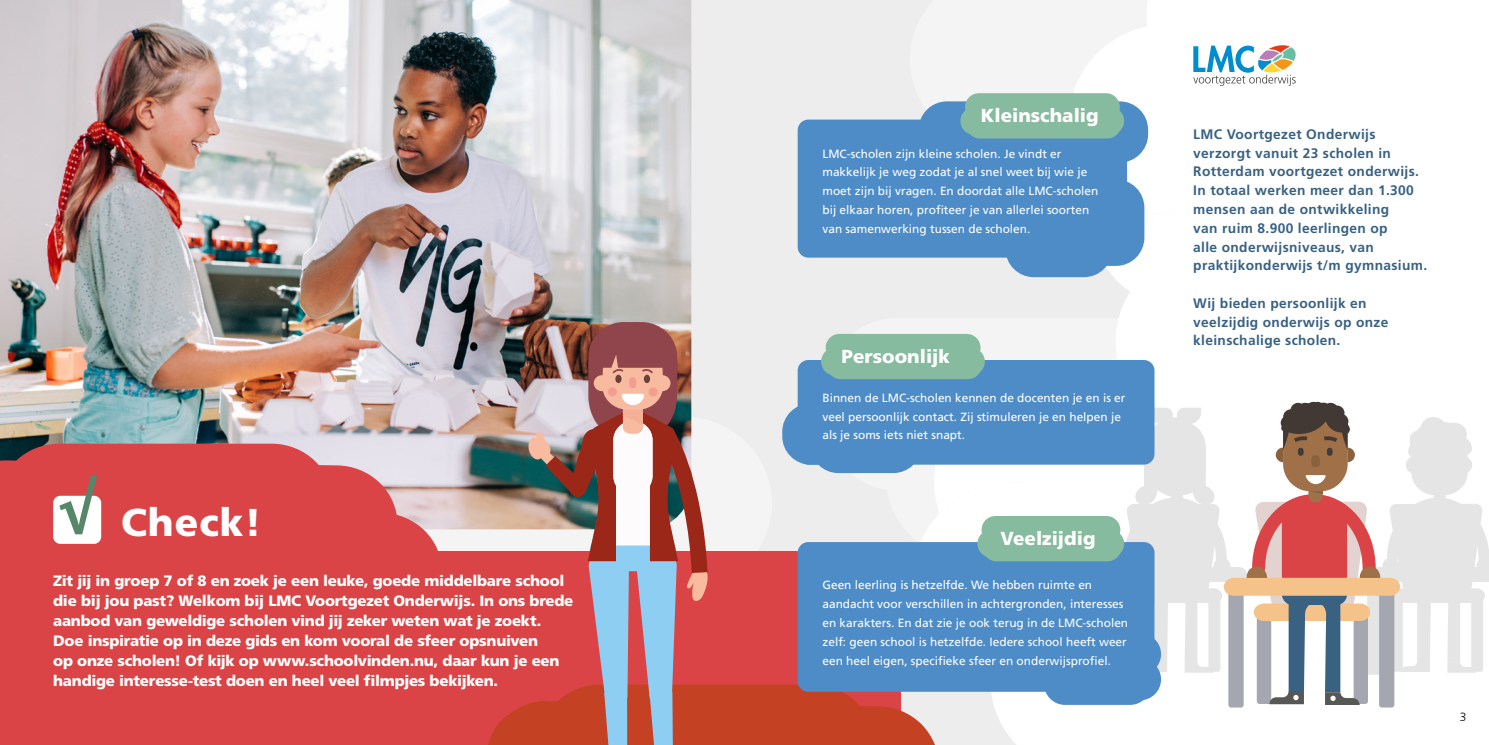
<style>
.page{position:relative;width:1489px;height:745px;background:#fff}
.page>*{position:absolute;margin:0;border:0;box-sizing:border-box;transform-origin:0 0}
.t1{font:900 60px "Frutiger LT Std";color:#578769}
.t2{font:900 38.75px "Frutiger LT Std";letter-spacing:.025em;color:#fff}
.t3{font:900 18.75px "Frutiger LT Std";color:#fff}
.t4{font:900 15px/20px "Frutiger LT Std";letter-spacing:-.015em;color:#fff}
.t5{font:700 13.75px/18.8px "Frutiger LT Std";letter-spacing:.025em;color:#396182}
.t6{font:11.88px/18.8px "Frutiger LT Std";color:#fff}
.t7{font:300 11.88px "Frutiger LT Std";color:#000}
</style>
<div class="page">
<div style="left:0;top:0;width:1488px;height:744px;background:#ededed"></div>
<div style="left:989px;top:691px;width:499px;height:53px;background:#fff"></div>
<svg style="left:1073px;top:56px;width:22px;height:37px"></svg>
<svg style="left:1089px;top:214px;width:87px;height:64px"></svg>
<div style="left:1176px;top:214px;width:312px;height:24px;background:#fff"></div>
<div style="left:1115px;top:238px;width:373px;height:165px;background:#fff"></div>
<div style="left:885px;top:387px;width:471px;height:173px;background:#fff;border-radius:86px"></div>
<svg style="left:940px;top:318px;width:298px;height:147px;fill:#fff"></svg>
<div style="left:1228px;top:582px;width:15px;height:125px;background:#a4a7af;border-radius:3px"></div>
<div style="left:1378px;top:582px;width:16px;height:125px;background:#a4a7af;border-radius:3px"></div>
<svg style="left:1007px;top:403px;width:481px;height:301px"></svg>
<div style="left:918px;top:101px;width:229px;height:61px;background:#4e8cc8;border-radius:28px"></div>
<img style="left:0;top:0;width:691px;height:529px">
<div style="left:0;top:551px;width:900px;height:193px;background:#db4446"></div>
<svg style="left:398px;top:507px;width:44px;height:44px"></svg>
<svg style="left:0;top:443px;width:398px;height:108px"></svg>
<div style="left:1054px;top:632px;width:106px;height:42px;background:#4e8cc8;border-radius:21px"></div>
<div style="left:1054px;top:658px;width:106px;height:41px;background:#4e8cc8;border-radius:21px"></div>
<div style="left:1044px;top:662px;width:106px;height:42px;background:#4e8cc8;border-radius:21px"></div>
<svg style="left:485px;top:322px;width:455px;height:422px"></svg>
<div style="left:608px;top:387px;width:8px;height:9px;background:#f39c90;border-radius:50%"></div>
<div style="left:648px;top:387px;width:9px;height:9px;background:#f39c90;border-radius:50%"></div>
<div style="left:629px;top:377px;width:7px;height:11px;background:#f39c90;border-radius:3px"></div>
<div style="left:797px;top:541px;width:357px;height:150px;background:#4e8cc8;border-radius:11px"></div>
<div style="left:1005px;top:216px;width:107px;height:61px;background:#4e8cc8;border-radius:28px"></div>
<div style="left:1016px;top:179px;width:128px;height:87px;background:#4e8cc8;border-radius:28px"></div>
<div style="left:797px;top:119px;width:329px;height:138px;background:#4e8cc8;border-radius:11px"></div>
<div style="left:964px;top:93px;width:155px;height:28px;background:#86bb9f;border-radius:14px"></div>
<div style="left:960px;top:107px;width:164px;height:28px;background:#86bb9f;border-radius:14px"></div>
<div style="left:966px;top:111px;width:154px;height:27px;background:#86bb9f;border-radius:14px"></div>
<div style="left:981px;top:515px;width:139px;height:28px;background:#86bb9f;border-radius:14px"></div>
<div style="left:977px;top:529px;width:147px;height:28px;background:#86bb9f;border-radius:14px"></div>
<div style="left:982px;top:533px;width:139px;height:28px;background:#86bb9f;border-radius:14px"></div>
<div style="left:782px;top:403px;width:107px;height:61px;background:#4e8cc8;border-radius:28px"></div>
<div style="left:810px;top:393px;width:111px;height:80px;background:#4e8cc8;border-radius:28px"></div>
<div style="left:797px;top:360px;width:357px;height:104px;background:#4e8cc8;border-radius:11px"></div>
<div style="left:825px;top:333px;width:155px;height:28px;background:#86bb9f;border-radius:14px"></div>
<div style="left:821px;top:347px;width:163px;height:28px;background:#86bb9f;border-radius:14px"></div>
<div style="left:826px;top:351px;width:155px;height:28px;background:#86bb9f;border-radius:14px"></div>
<div style="left:53px;top:495px;width:48px;height:48px;background:#fff;border-radius:7px"></div>
<svg style="left:1095px;top:0;width:393px;height:214px"></svg>
<h1 class="t1" style="left:58px;top:468px;width:40px">√</h1>
<h2 class="t2" style="left:121px;top:498px;width:142px">Check!</h2>
<p class="t4" style="left:53px;top:570px;width:522px">Zit jij in groep 7 of 8 en zoek je een leuke, goede middelbare school die bij jou past? Welkom bij LMC Voortgezet Onderwijs. In ons brede aanbod van geweldige scholen vind jij zeker weten wat je zoekt.<br>Doe inspiratie op in deze gids en kom vooral de sfeer opsnuiven<br>op onze scholen! Of kijk op www.schoolvinden.nu, daar kun je een handige interesse-test doen en heel veel filmpjes bekijken.</p>
<h3 class="t3" style="left:980px;top:104px;width:119px">Kleinschalig</h3>
<p class="t6" style="left:822px;top:144px;width:277px">LMC-scholen zijn kleine scholen. Je vindt er makkelijk je weg zodat je al snel weet bij wie je moet zijn bij vragen. En doordat alle LMC-scholen bij elkaar horen, profiteer je van allerlei soorten van samenwerking tussen de scholen.</p>
<h3 class="t3" style="left:841px;top:344px;width:110px">Persoonlijk</h3>
<p class="t6" style="left:822px;top:388px;width:304px">Binnen de LMC-scholen kennen de docenten je en is er veel persoonlijk contact. Zij stimuleren je en helpen je als je soms iets niet snapt.</p>
<h3 class="t3" style="left:1000px;top:526px;width:96px">Veelzijdig</h3>
<p class="t6" style="left:822px;top:575px;width:307px">Geen leerling is hetzelfde. We hebben ruimte en aandacht voor verschillen in achtergronden, interesses en karakters. En dat zie je ook terug in de LMC-scholen zelf: geen school is hetzelfde. Iedere school heeft weer een heel eigen, specifieke sfeer en onderwijsprofiel.</p>
<p class="t5" style="left:1193px;top:125px;width:235px">LMC Voortgezet Onderwijs verzorgt vanuit 23 scholen in<br>Rotterdam voortgezet onderwijs.<br>In totaal werken meer dan 1.300 mensen aan de ontwikkeling<br>van ruim 8.900 leerlingen op<br>alle onderwijsniveaus, van praktijkonderwijs t/m gymnasium.</p>
<p class="t5" style="left:1193px;top:293px;width:196px">Wij bieden persoonlijk en veelzijdig onderwijs op onze kleinschalige scholen.</p>
<p class="t7" style="left:1459px;top:709px;width:8px">3</p>
</div>
